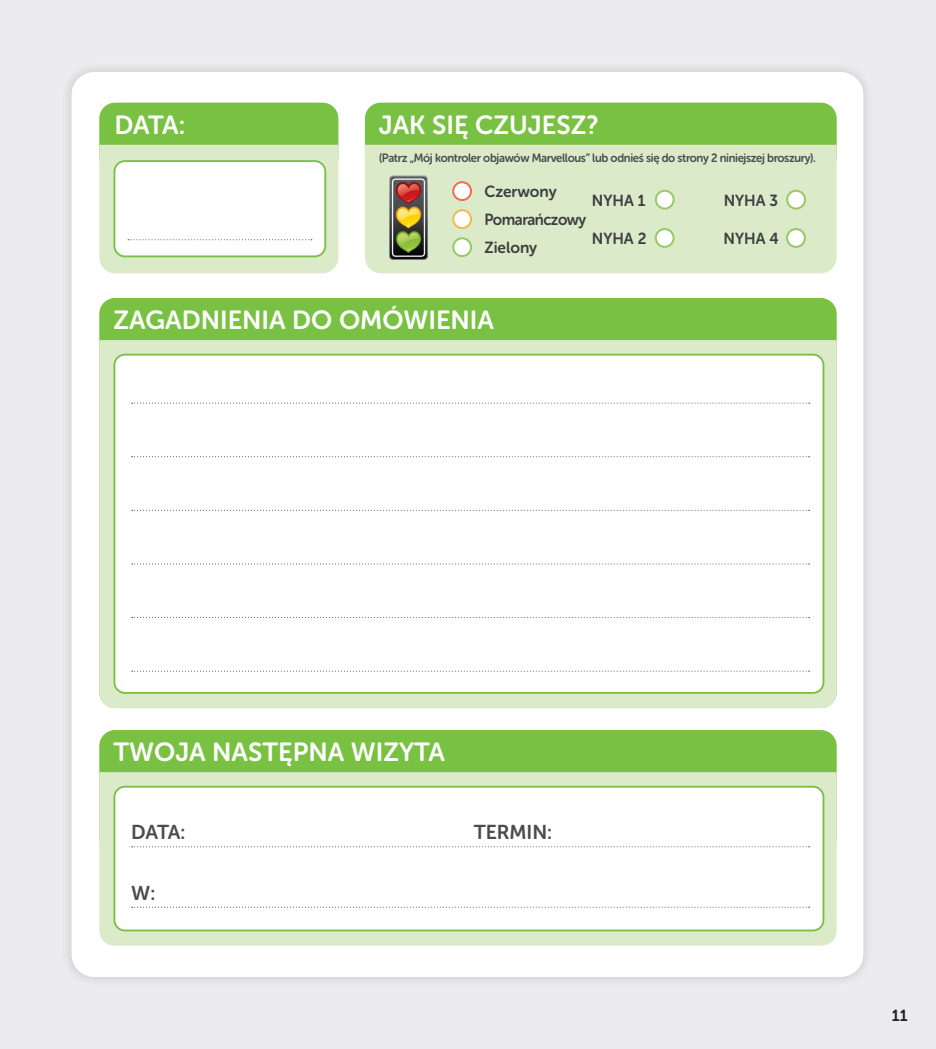
<style>
.page{position:relative;width:936px;height:1049px;background:#fff}
.page>*{position:absolute;margin:0;border:0;box-sizing:border-box;transform-origin:0 0}
.t1{font:26px "Museo Sans Rounded 700";color:#fff}
.t2{font:20px "Museo Sans Rounded 700";color:#4b4c4d}
.t3{font:16px/28.2px "Museo Sans Rounded 700";color:#3e3e3f}
.t4{font:16px "Museo Sans Rounded 700";color:#231f20}
.t5{font:12px "Museo Sans Rounded 700";letter-spacing:-.03em;color:#4b4c4d;scale:.95 1}
</style>
<div class="page">
<div style="left:0;top:0;width:935px;height:1049px;background:#ececee"></div>
<div style="left:60px;top:61px;width:814px;height:927px;background:#e7e7e8"></div>
<div style="left:71px;top:72px;width:792px;height:905px;background:#fff;border-radius:23px"></div>
<div style="left:99px;top:103px;width:239px;height:70px;background:#79c142;border-radius:16px"></div>
<div style="left:99px;top:298px;width:737px;height:410px;background:#79c142;border-radius:16px"></div>
<div style="left:99px;top:730px;width:737px;height:123px;background:#79c142;border-radius:16px"></div>
<svg style="left:99px;top:340px;width:737px;height:368px;fill:#dbebca"></svg>
<svg style="left:99px;top:772px;width:737px;height:174px;fill:#dbebca"></svg>
<div style="left:114px;top:355px;width:709px;height:338px;background:#fff;border-radius:11px"></div>
<div style="left:113px;top:354px;width:711px;height:340px;border:2px solid #79c142;border-radius:11px"></div>
<div style="left:114px;top:787px;width:709px;height:143px;background:#fff;border-radius:11px"></div>
<div style="left:113px;top:786px;width:711px;height:145px;border:2px solid #79c142;border-radius:11px"></div>
<svg style="left:132px;top:403px;width:677px;height:1px"></svg>
<svg style="left:132px;top:907px;width:677px;height:1px"></svg>
<svg style="left:132px;top:846px;width:677px;height:1px"></svg>
<svg style="left:132px;top:671px;width:677px;height:1px"></svg>
<svg style="left:132px;top:510px;width:677px;height:1px"></svg>
<svg style="left:132px;top:563px;width:677px;height:1px"></svg>
<svg style="left:132px;top:456px;width:677px;height:1px"></svg>
<svg style="left:132px;top:617px;width:677px;height:1px"></svg>
<svg style="left:99px;top:145px;width:239px;height:128px"></svg>
<div style="left:365px;top:103px;width:471px;height:70px;background:#79c142;border-radius:16px"></div>
<div style="left:365px;top:145px;width:471px;height:128px;background:#dbebca"></div>
<img style="left:389px;top:176px;width:38px;height:83px">
<div style="left:655px;top:191px;width:18px;height:18px;background:#fff;border-radius:50%"></div>
<div style="left:654px;top:190px;width:20px;height:20px;border:2px solid #94cb64;border-radius:50%"></div>
<div style="left:787px;top:191px;width:18px;height:18px;background:#fff;border-radius:50%"></div>
<div style="left:786px;top:190px;width:20px;height:20px;border:2px solid #94cb64;border-radius:50%"></div>
<div style="left:655px;top:229px;width:18px;height:18px;background:#fff;border-radius:50%"></div>
<div style="left:654px;top:228px;width:20px;height:20px;border:2px solid #94cb64;border-radius:50%"></div>
<div style="left:787px;top:229px;width:17px;height:18px;background:#fff;border-radius:50%"></div>
<div style="left:786px;top:228px;width:19px;height:20px;border:2px solid #94cb64;border-radius:50%"></div>
<div style="left:453px;top:182px;width:18px;height:18px;background:#fff;border-radius:50%"></div>
<div style="left:452px;top:181px;width:20px;height:20px;border:2px solid #f26b53;border-radius:50%"></div>
<div style="left:453px;top:210px;width:18px;height:18px;background:#fff;border-radius:50%"></div>
<div style="left:452px;top:209px;width:20px;height:20px;border:2px solid #fcb54c;border-radius:50%"></div>
<div style="left:453px;top:238px;width:18px;height:18px;background:#fff;border-radius:50%"></div>
<div style="left:452px;top:237px;width:20px;height:20px;border:2px solid #94cb64;border-radius:50%"></div>
<h1 class="t1" style="left:114px;top:110px;width:72px">DATA:</h1>
<h1 class="t1" style="left:379px;top:110px;width:221px">JAK SIĘ CZUJESZ?</h1>
<p class="t5" style="left:379px;top:151px;width:461px">(Patrz „Mój kontroler objawów Marvellous” lub odnieś się do strony 2 niniejszej broszury).</p>
<h3 class="t3" style="left:484px;top:177px;width:103px">Czerwony<br>Pomarańczowy<br>Zielony</h3>
<h3 class="t3" style="left:592px;top:186px;width:55px">NYHA 1</h3>
<h3 class="t3" style="left:723px;top:186px;width:56px">NYHA 3</h3>
<h3 class="t3" style="left:591px;top:224px;width:56px">NYHA 2</h3>
<h3 class="t3" style="left:723px;top:224px;width:57px">NYHA 4</h3>
<h1 class="t1" style="left:113px;top:305px;width:382px">ZAGADNIENIA DO OMÓWIENIA</h1>
<h1 class="t1" style="left:113px;top:737px;width:333px">TWOJA NASTĘPNA WIZYTA</h1>
<h2 class="t2" style="left:131px;top:821px;width:56px">DATA:</h2>
<h2 class="t2" style="left:473px;top:821px;width:80px">TERMIN:</h2>
<h2 class="t2" style="left:131px;top:882px;width:26px">W:</h2>
<h3 class="t4" style="left:891px;top:1006px;width:17px">11</h3>
</div>
